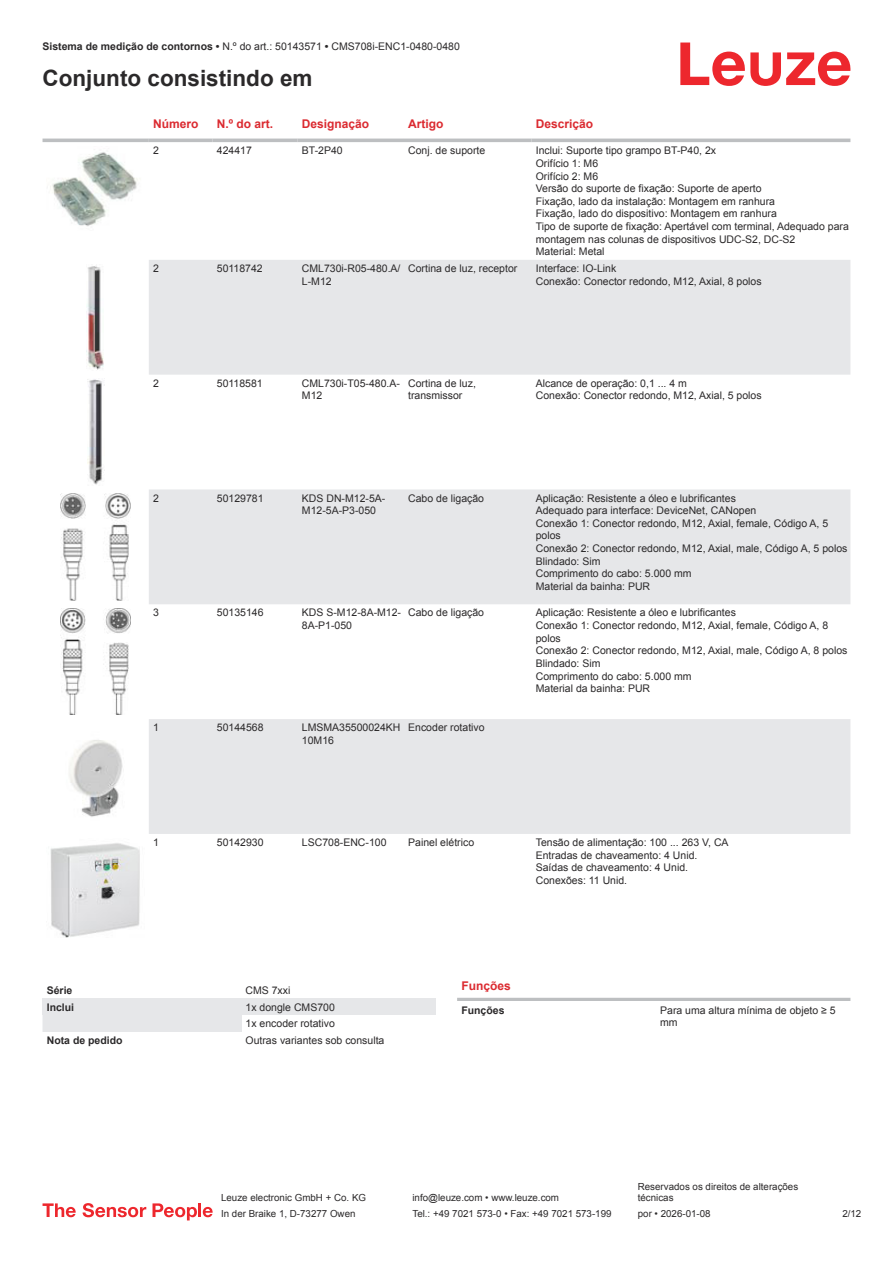
<style>
.page{position:relative;width:893px;height:1263px;background:#fff}
.page>*{position:absolute;margin:0;border:0;box-sizing:border-box;transform-origin:0 0}
.t1{font:700 22.5px "Arial";color:#2b292a}
.t2{font:700 12px "Arial";color:#db2a30}
.t3{font:10.5px/12.6px "Arial";color:#2b292a}
.t4{font:700 10.5px "Arial";color:#2b292a}
.t5{font:9.75px/11.7px "Arial";color:#2b292a}
.s1{font-weight:700}
</style>
<div class="page">
<svg style="left:680px;top:43px;width:170px;height:43px"></svg>
<svg style="left:149px;top:260px;width:701px;height:574px;fill:#e6e7e9"></svg>
<hr style="left:43px;top:139px;width:106px;height:3px;background:#bdbfc1">
<hr style="left:149px;top:139px;width:64px;height:3px;background:#bdbfc1">
<hr style="left:213px;top:139px;width:85px;height:3px;background:#bdbfc1">
<hr style="left:298px;top:139px;width:106px;height:3px;background:#bdbfc1">
<hr style="left:404px;top:139px;width:127px;height:3px;background:#bdbfc1">
<hr style="left:531px;top:139px;width:319px;height:3px;background:#bdbfc1">
<img style="left:50px;top:152px;width:88px;height:74px">
<img style="left:86px;top:266px;width:18px;height:104px">
<img style="left:87px;top:379px;width:16px;height:106px">
<img style="left:61px;top:494px;width:70px;height:106px">
<img style="left:61px;top:608px;width:70px;height:107px">
<img style="left:69px;top:740px;width:54px;height:77px">
<img style="left:50px;top:843px;width:90px;height:95px">
<div style="left:43px;top:1015px;width:199px;height:17px;background:#e6e7e9"></div>
<div style="left:43px;top:998px;width:199px;height:17px;background:#e6e7e9"></div>
<div style="left:242px;top:998px;width:194px;height:17px;background:#e6e7e9"></div>
<hr style="left:457px;top:998px;width:393px;height:3px;background:#bdbfc1">
<svg style="left:43px;top:1203px;width:33px;height:14px"></svg>
<svg style="left:83px;top:1203px;width:63px;height:14px"></svg>
<svg style="left:153px;top:1203px;width:44px;height:17px"></svg>
<hr style="left:198px;top:1203px;width:3px;height:14px;background:#ed272d">
<svg style="left:203px;top:1207px;width:10px;height:10px"></svg>
<p class="t3" style="left:43px;top:41px;width:419px"><span class="s1">Sistema de medição de contornos •</span> N.º do art.: 50143571 <span class="s1">•</span> CMS708i-ENC1-0480-0480</p>
<h1 class="t1" style="left:43px;top:70px;width:272px">Conjunto consistindo em</h1>
<p class="t2" style="left:153px;top:119px;width:47px">Número</p>
<p class="t2" style="left:217px;top:119px;width:58px">N.º do art.</p>
<p class="t2" style="left:302px;top:119px;width:69px">Designação</p>
<p class="t2" style="left:408px;top:119px;width:37px">Artigo</p>
<p class="t2" style="left:536px;top:119px;width:59px">Descrição</p>
<p class="t3" style="left:153px;top:145px;width:7px">2</p>
<p class="t3" style="left:217px;top:145px;width:37px">424417</p>
<p class="t3" style="left:302px;top:145px;width:42px">BT-2P40</p>
<p class="t3" style="left:408px;top:145px;width:79px">Conj. de suporte</p>
<p class="t3" style="left:536px;top:145px;width:315px">Inclui: Suporte tipo grampo BT-P40, 2x<br>Orifício 1: M6<br>Orifício 2: M6<br>Versão do suporte de fixação: Suporte de aperto<br>Fixação, lado da instalação: Montagem em ranhura<br>Fixação, lado do dispositivo: Montagem em ranhura<br>Tipo de suporte de fixação: Apertável com terminal, Adequado para montagem nas colunas de dispositivos UDC-S2, DC-S2<br>Material: Metal</p>
<p class="t3" style="left:153px;top:263px;width:7px">2</p>
<p class="t3" style="left:217px;top:263px;width:47px">50118742</p>
<p class="t3" style="left:302px;top:263px;width:100px">CML730i-R05-480.A/<br>L-M12</p>
<p class="t3" style="left:408px;top:263px;width:111px">Cortina de luz, receptor</p>
<p class="t3" style="left:536px;top:263px;width:227px">Interface: IO-Link<br>Conexão: Conector redondo, M12, Axial, 8 polos</p>
<p class="t3" style="left:153px;top:378px;width:7px">2</p>
<p class="t3" style="left:217px;top:378px;width:47px">50118581</p>
<p class="t3" style="left:302px;top:378px;width:100px">CML730i-T05-480.A-<br>M12</p>
<p class="t3" style="left:408px;top:378px;width:69px">Cortina de luz, transmissor</p>
<p class="t3" style="left:536px;top:378px;width:227px">Alcance de operação: 0,1 ... 4 m<br>Conexão: Conector redondo, M12, Axial, 5 polos</p>
<p class="t3" style="left:153px;top:493px;width:7px">2</p>
<p class="t3" style="left:217px;top:493px;width:48px">50129781</p>
<p class="t3" style="left:302px;top:493px;width:85px">KDS DN-M12-5A-<br>M12-5A-P3-050</p>
<p class="t3" style="left:408px;top:493px;width:77px">Cabo de ligação</p>
<p class="t3" style="left:536px;top:493px;width:313px">Aplicação: Resistente a óleo e lubrificantes<br>Adequado para interface: DeviceNet, CANopen<br>Conexão 1: Conector redondo, M12, Axial, female, Código A, 5 polos<br>Conexão 2: Conector redondo, M12, Axial, male, Código A, 5 polos Blindado: Sim<br>Comprimento do cabo: 5.000 mm<br>Material da bainha: PUR</p>
<p class="t3" style="left:153px;top:607px;width:7px">3</p>
<p class="t3" style="left:217px;top:607px;width:48px">50135146</p>
<p class="t3" style="left:302px;top:607px;width:101px">KDS S-M12-8A-M12-<br>8A-P1-050</p>
<p class="t3" style="left:408px;top:607px;width:77px">Cabo de ligação</p>
<p class="t3" style="left:536px;top:607px;width:313px">Aplicação: Resistente a óleo e lubrificantes<br>Conexão 1: Conector redondo, M12, Axial, female, Código A, 8 polos<br>Conexão 2: Conector redondo, M12, Axial, male, Código A, 8 polos Blindado: Sim<br>Comprimento do cabo: 5.000 mm<br>Material da bainha: PUR</p>
<p class="t3" style="left:153px;top:722px;width:7px">1</p>
<p class="t3" style="left:217px;top:722px;width:48px">50144568</p>
<p class="t3" style="left:302px;top:722px;width:100px">LMSMA35500024KH<br>10M16</p>
<p class="t3" style="left:408px;top:722px;width:78px">Encoder rotativo</p>
<p class="t3" style="left:153px;top:837px;width:7px">1</p>
<p class="t3" style="left:217px;top:837px;width:48px">50142930</p>
<p class="t3" style="left:302px;top:837px;width:86px">LSC708-ENC-100</p>
<p class="t3" style="left:408px;top:837px;width:67px">Painel elétrico</p>
<p class="t3" style="left:536px;top:837px;width:194px">Tensão de alimentação: 100 ... 263 V, CA<br>Entradas de chaveamento: 4 Unid.<br>Saídas de chaveamento: 4 Unid.<br>Conexões: 11 Unid.</p>
<p class="t4" style="left:47px;top:986px;width:27px">Série</p>
<p class="t3" style="left:246px;top:985px;width:46px">CMS 7xxi</p>
<p class="t4" style="left:47px;top:1003px;width:29px">Inclui</p>
<p class="t3" style="left:246px;top:999px;width:91px;line-height:17px">1x dongle CMS700<br>1x encoder rotativo</p>
<p class="t4" style="left:47px;top:1037px;width:77px">Nota de pedido</p>
<p class="t3" style="left:246px;top:1035px;width:140px">Outras variantes sob consulta</p>
<p class="t2" style="left:461px;top:981px;width:51px">Funções</p>
<p class="t4" style="left:461px;top:1006px;width:45px">Funções</p>
<p class="t3" style="left:660px;top:1003px;width:177px">Para uma altura mínima de objeto ≥ 5 mm</p>
<p class="t5" style="left:221px;top:1193px;width:146px">Leuze electronic GmbH + Co. KG</p>
<p class="t5" style="left:412px;top:1193px;width:148px">info@leuze.com • www.leuze.com</p>
<p class="t5" style="left:638px;top:1181px;width:162px">Reservados os direitos de alterações técnicas</p>
<p class="t5" style="left:221px;top:1209px;width:136px">In der Braike 1, D-73277 Owen</p>
<p class="t5" style="left:412px;top:1209px;width:201px">Tel.: +49 7021 573-0 • Fax: +49 7021 573-199</p>
<p class="t5" style="left:638px;top:1209px;width:74px">por • 2026-01-08</p>
<p class="t5" style="left:842px;top:1209px;width:20px">2 /12</p>
</div>
